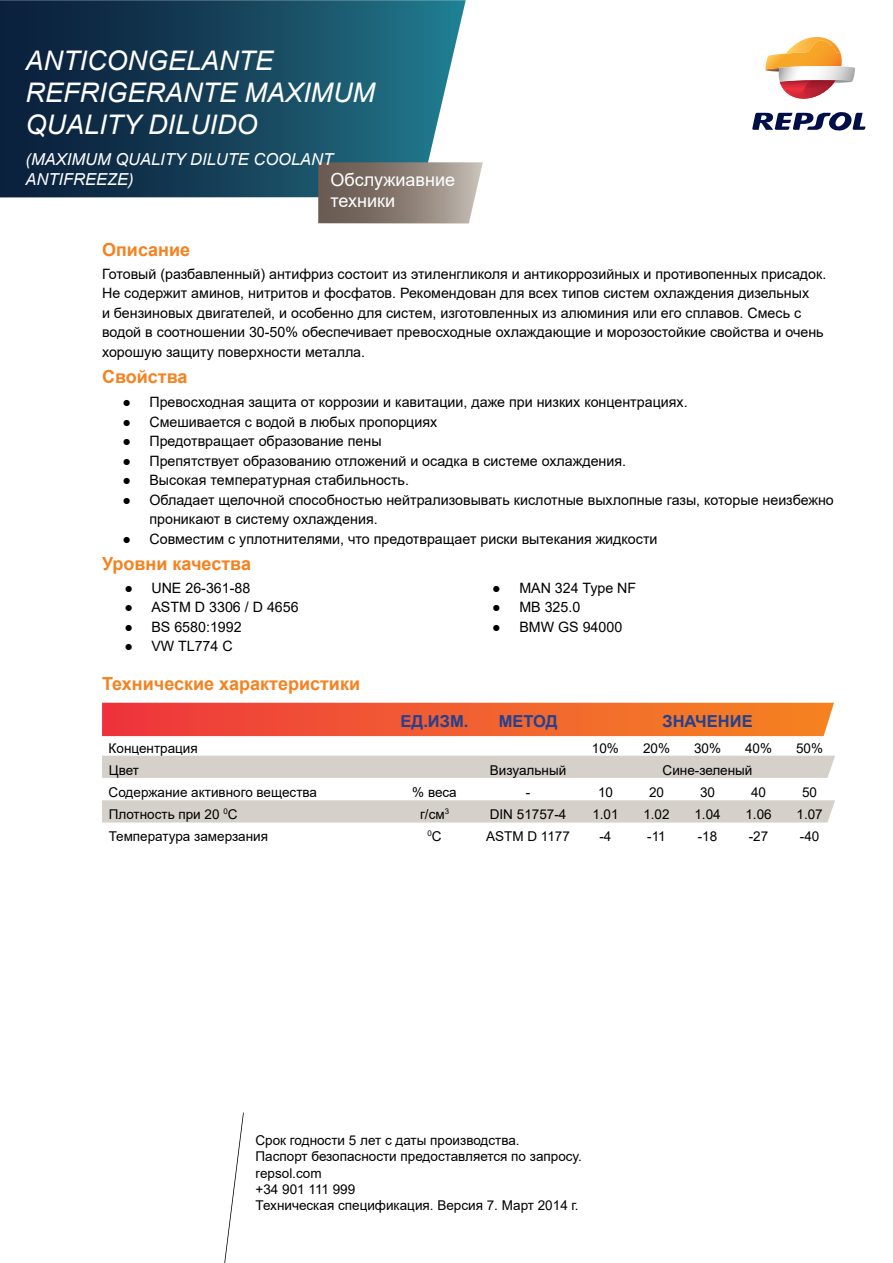
<style>
.page{position:relative;width:893px;height:1263px;background:#fff}
.page>*{position:absolute;margin:0;border:0;box-sizing:border-box;transform-origin:0 0}
.t1{font:italic 27px/32.4px "Arial";color:#fff}
.t2{font:700 18px "Arial";color:#f58220}
.t3{font:18px/21.6px "Arial";color:#fff}
.t4{font:italic 16.5px/19.8px "Arial";color:#fff}
.t5{font:700 16.5px "Arial";color:#25408f}
.t6{font:14.25px/19.5px "Arial";color:#000}
.t7{font:13.5px/16.2px "Arial";color:#000}
.t8{font:7.8px "Arial";color:#000}
.s1{font-size:13.5px}
</style>
<div class="page">
<svg style="left:0;top:0;width:466px;height:197px;background:#1d4961"></svg>
<svg style="left:318px;top:162px;width:165px;height:61px;background:#8f837b"></svg>
<svg style="left:224px;top:1112px;width:20px;height:151px"></svg>
<svg style="left:765px;top:37px;width:90px;height:62px"></svg>
<svg style="left:752px;top:112px;width:113px;height:19px"></svg>
<svg style="left:102px;top:703px;width:732px;height:33px;background:#f15e30"></svg>
<div style="left:102px;top:756px;width:733px;height:22px;background:#d5d0ca"></div>
<div style="left:102px;top:800px;width:733px;height:22px;background:#d5d0ca"></div>
<h1 class="t1" style="left:26px;top:44px;width:351px">ANTICONGELANTE<br>REFRIGERANTE MAXIMUM<br>QUALITY DILUIDO</h1>
<p class="t4" style="left:26px;top:150px;width:309px">(MAXIMUM QUALITY DILUTE COOLANT<br>ANTIFREEZE)</p>
<p class="t3" style="left:331px;top:168px;width:126px">Обслужиавние техники</p>
<p class="t2" style="left:102px;top:236px;width:90px">Описание</p>
<p class="t6" style="left:102px;top:264px;width:726px">Готовый (разбавленный) антифриз состоит из этиленгликоля и антикоррозийных и противопенных присадок.<br>Не содержит аминов, нитритов и фосфатов. Рекомендован для всех типов систем охлаждения дизельных<br>и бензиновых двигателей, и особенно для систем, изготовленных из алюминия или его сплавов. Смесь с водой в соотношении 30-50% обеспечивает превосходные охлаждающие и морозостойкие свойства и очень хорошую защиту поверхности металла.</p>
<p class="t6" style="left:122px;top:392px;width:567px">● Превосходная защита от коррозии и кавитации, даже при низких концентрациях.</p>
<p class="t6" style="left:122px;top:412px;width:316px">● Смешивается с водой в любых пропорциях</p>
<p class="t6" style="left:122px;top:431px;width:261px">● Предотвращает образование пены</p>
<p class="t6" style="left:122px;top:451px;width:505px">● Препятствует образованию отложений и осадка в системе охлаждения.</p>
<p class="t6" style="left:122px;top:470px;width:288px">● Высокая температурная стабильность.</p>
<p class="t6" style="left:149px;top:490px;width:686px;text-indent:-27px">● Обладает щелочной способностью нейтрализовывать кислотные выхлопные газы, которые неизбежно проникают в систему охлаждения.</p>
<p class="t6" style="left:122px;top:529px;width:536px">● Совместим с уплотнителями, что предотвращает риски вытекания жидкости</p>
<p class="t6" style="left:124px;top:578px;width:127px">● UNE 26-361-88</p>
<p class="t6" style="left:124px;top:597px;width:176px">● ASTM D 3306 / D 4656</p>
<p class="t6" style="left:124px;top:617px;width:119px">● BS 6580:1992</p>
<p class="t6" style="left:124px;top:636px;width:110px">● VW TL774 C</p>
<p class="t2" style="left:102px;top:363px;width:87px">Свойства</p>
<p class="t2" style="left:102px;top:550px;width:150px">Уровни качества</p>
<p class="t6" style="left:492px;top:578px;width:145px">● MAN 324 Type NF</p>
<p class="t6" style="left:492px;top:597px;width:89px">● MB 325.0</p>
<p class="t6" style="left:492px;top:617px;width:131px">● BMW GS 94000</p>
<p class="t2" style="left:102px;top:671px;width:260px">Технические характеристики</p>
<p class="t5" style="left:401px;top:709px;width:69px">ЕД.ИЗМ.</p>
<p class="t5" style="left:499px;top:709px;width:60px">МЕТОД</p>
<p class="t5" style="left:662px;top:709px;width:92px">ЗНАЧЕНИЕ</p>
<p class="t7" style="left:109px;top:740px;width:91px">Концентрация</p>
<p class="t7" style="left:592px;top:740px;width:29px">10%</p>
<p class="t7" style="left:643px;top:740px;width:29px">20%</p>
<p class="t7" style="left:694px;top:740px;width:29px">30%</p>
<p class="t7" style="left:745px;top:740px;width:29px">40%</p>
<p class="t7" style="left:796px;top:740px;width:29px">50%</p>
<p class="t7" style="left:109px;top:762px;width:32px">Цвет</p>
<p class="t7" style="left:490px;top:762px;width:78px">Визуальный</p>
<p class="t7" style="left:663px;top:762px;width:91px">Сине-зеленый</p>
<p class="t7" style="left:109px;top:784px;width:210px">Содержание активного вещества</p>
<p class="t7" style="left:412px;top:784px;width:46px">% веса</p>
<p class="t7" style="left:526px;top:784px;width:6px">-</p>
<p class="t7" style="left:598px;top:784px;width:17px">10</p>
<p class="t7" style="left:649px;top:784px;width:17px">20</p>
<p class="t7" style="left:700px;top:784px;width:17px">30</p>
<p class="t7" style="left:751px;top:784px;width:17px">40</p>
<p class="t7" style="left:802px;top:784px;width:17px">50</p>
<p class="t7" style="left:109px;top:806px;width:130px">Плотность при 20 <sup>0</sup>С</p>
<p class="t7" style="left:420px;top:806px;width:31px">г/см<sup>3</sup></p>
<p class="t7" style="left:490px;top:806px;width:78px">DIN 51757-4</p>
<p class="t7" style="left:592px;top:806px;width:28px">1.01</p>
<p class="t7" style="left:643px;top:806px;width:28px">1.02</p>
<p class="t7" style="left:694px;top:806px;width:28px">1.04</p>
<p class="t7" style="left:745px;top:806px;width:28px">1.06</p>
<p class="t7" style="left:796px;top:806px;width:28px">1.07</p>
<p class="t7" style="left:109px;top:828px;width:161px">Температура замерзания</p>
<p class="t8" style="left:427px;top:828px;width:16px">0<span class="s1">С</span></p>
<p class="t7" style="left:486px;top:828px;width:85px">ASTM D 1177</p>
<p class="t7" style="left:599px;top:828px;width:14px">-4</p>
<p class="t7" style="left:647px;top:828px;width:20px">-11</p>
<p class="t7" style="left:698px;top:828px;width:21px">-18</p>
<p class="t7" style="left:749px;top:828px;width:21px">-27</p>
<p class="t7" style="left:800px;top:828px;width:21px">-40</p>
<p class="t7" style="left:256px;top:1132px;width:328px">Срок годности 5 лет с даты производства.<br>Паспорт безопасности предоставляется по запросу. repsol.com<br>+34 901 111 999<br>Техническая спецификация. Версия 7. Март 2014 г.</p>
</div>
